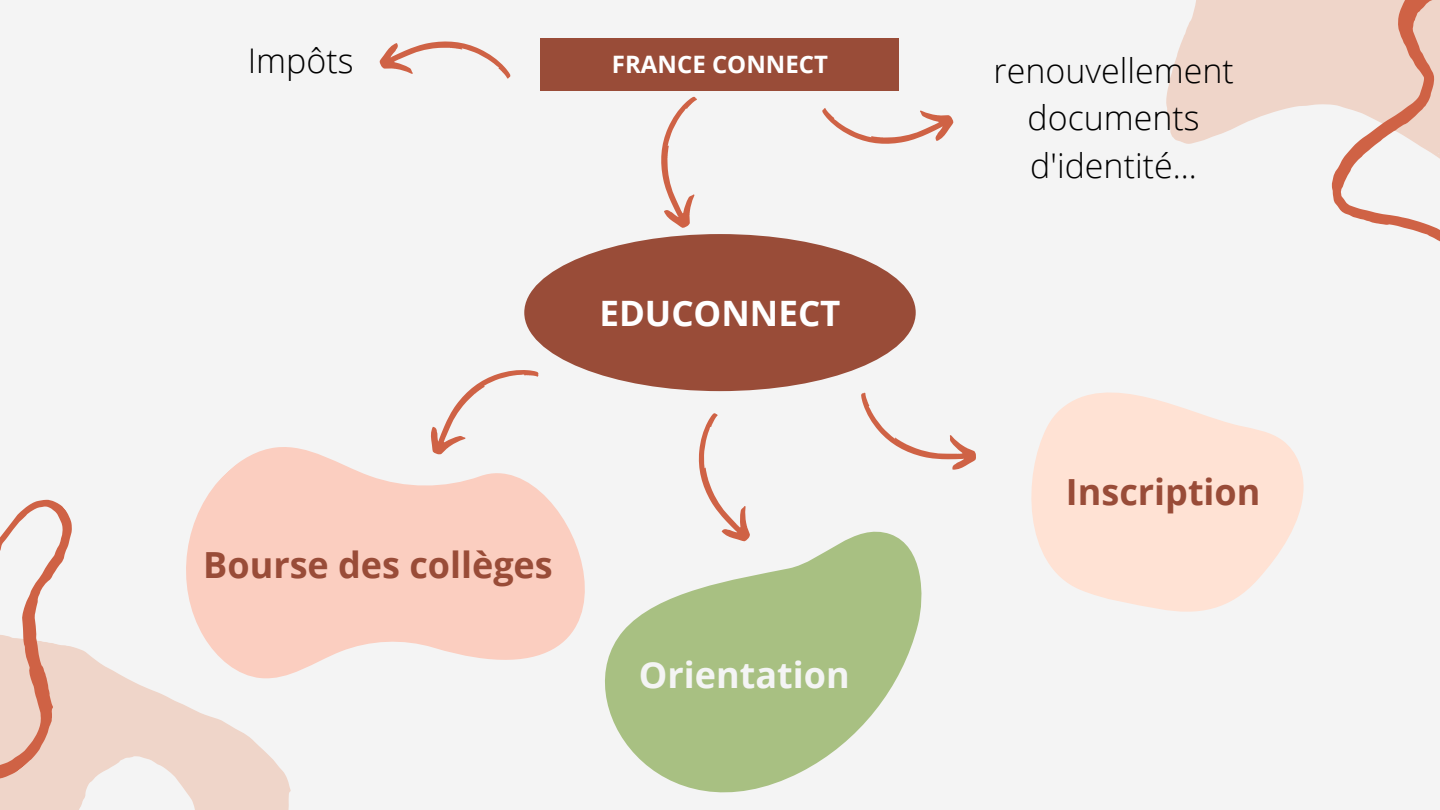
<style>
.page{position:relative;width:1440px;height:810px;background:#f4f4f4}
.page>*{position:absolute;margin:0;border:0;box-sizing:border-box;transform-origin:0 0}
.t1{font:700 36px "Open Sans";color:#994c38}
.t2{font:700 36px "Open Sans";color:#f4f4f4}
.t3{font:700 35px "Open Sans";color:#fff}
.t4{font:300 34px/47.2px "Open Sans";color:#000;text-align:center}
.t5{font:700 24px "Open Sans";color:#fff}
</style>
<div class="page">
<svg style="left:1166px;top:0;width:107px;height:144px;fill:#efd5c9"></svg>
<svg style="left:1273px;top:0;width:167px;height:242px"></svg>
<svg style="left:0;top:499px;width:129px;height:311px"></svg>
<div style="left:541px;top:38px;width:358px;height:53px;background:#994c38"></div>
<div style="left:524px;top:234px;width:392px;height:157px;background:#994c38;border-radius:50%"></div>
<svg style="left:379px;top:41px;width:132px;height:38px"></svg>
<svg style="left:661px;top:96px;width:36px;height:132px"></svg>
<svg style="left:822px;top:108px;width:132px;height:36px"></svg>
<svg style="left:129px;top:284px;width:632px;height:526px"></svg>
<svg style="left:564px;top:521px;width:358px;height:289px;fill:#a8c082"></svg>
<svg style="left:681px;top:412px;width:78px;height:137px"></svg>
<svg style="left:1031px;top:392px;width:273px;height:220px;fill:#ffe2d4"></svg>
<svg style="left:861px;top:392px;width:115px;height:78px"></svg>
<p class="t4" style="left:248px;top:36px;width:107px">Impôts</p>
<p class="t4" style="left:994px;top:46px;width:242px">renouvellement documents d'identité...</p>
<p class="t5" style="left:612px;top:47px;width:217px">FRANCE CONNECT</p>
<p class="t3" style="left:599px;top:288px;width:243px">EDUCONNECT</p>
<p class="t1" style="left:203px;top:539px;width:351px">Bourse des collèges</p>
<p class="t2" style="left:639px;top:650px;width:212px">Orientation</p>
<p class="t1" style="left:1066px;top:467px;width:196px">Inscription</p>
</div>
